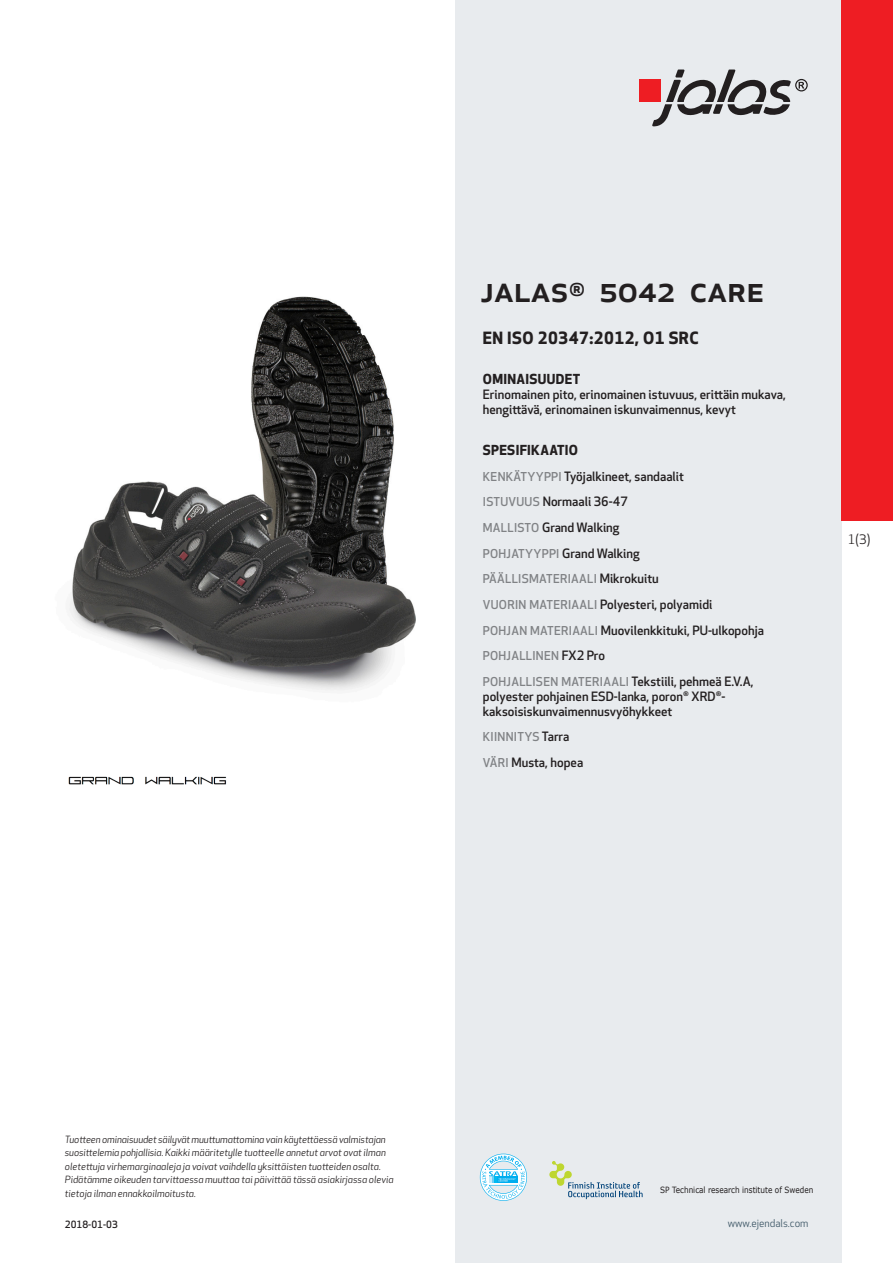
<style>
.page{position:relative;width:893px;height:1263px;background:#fff}
.page>*{position:absolute;margin:0;border:0;box-sizing:border-box;transform-origin:0 0}
.prodname{font:500 36px "Apex New";color:#231f20}
.Funktion_body{font:700 16.5px "Apex New";letter-spacing:.025em;color:#231f20}
.Funktion_body-2{font:700 13.5px "Apex New";letter-spacing:.025em;color:#231f20}
.t1{font:12.75px "Apex New";color:#231f20}
.Funktion_body-3{font:500 12.6px/15px "Apex New";color:#231f20}
.Funktion_body-4{font:500 12px "Apex New";letter-spacing:.025em;color:#808285}
.t2{font:10.5px "Apex New";color:#405968}
.t3{font:italic 9.75px/13.5px "Apex New";color:#231f20}
.Sidfot_datum{font:500 9.75px "Apex New";color:#231f20}
.t4{font:8.55px "Verdana";color:#231f20;scale:.85 1}
.s1{font-size:12px;color:#808285}
.s2{font-size:12.6px;color:#231f20}
</style>
<div class="page">
<div style="left:455px;top:0;width:387px;height:1263px;background:#e8ebee"></div>
<svg style="left:549px;top:1161px;width:94px;height:38px"></svg>
<svg style="left:480px;top:1154px;width:47px;height:47px"></svg>
<div style="left:639px;top:80px;width:22px;height:22px;background:#ee1d23"></div>
<svg style="left:652px;top:70px;width:156px;height:56px"></svg>
<div style="left:842px;top:0;width:51px;height:520px;background:#ee1d23"></div>
<img style="left:69px;top:297px;width:346px;height:394px">
<img style="left:68px;top:776px;width:159px;height:9px">
<p class="prodname" style="left:480px;top:265px;width:285px">JALAS<sup>®</sup> 5042 CARE</p>
<p class="Funktion_body" style="left:483px;top:326px;width:217px">EN ISO 20347:2012, O1 SRC</p>
<p class="Funktion_body-2" style="left:483px;top:370px;width:99px">OMINAISUUDET</p>
<p class="Funktion_body-3" style="left:483px;top:387px;width:304px">Erinomainen pito, erinomainen istuvuus, erittäin mukava, hengittävä, erinomainen iskunvaimennus, kevyt</p>
<p class="Funktion_body-2" style="left:483px;top:440px;width:97px">SPESIFIKAATIO</p>
<p class="Funktion_body-3" style="left:483px;top:468px;width:203px"><span class="s1">KENKÄTYYPPI</span> Työjalkineet, sandaalit</p>
<p class="Funktion_body-3" style="left:483px;top:494px;width:147px"><span class="s1">ISTUVUUS</span> Normaali 36-47</p>
<p class="Funktion_body-3" style="left:483px;top:520px;width:138px"><span class="s1">MALLISTO</span> Grand Walking</p>
<p class="Funktion_body-3" style="left:483px;top:545px;width:158px"><span class="s1">POHJATYYPPI</span> Grand Walking</p>
<p class="Funktion_body-4" style="left:483px;top:571px;width:177px">PÄÄLLISMATERIAALI <span class="s2">Mikrokuitu</span></p>
<p class="Funktion_body-3" style="left:483px;top:597px;width:231px"><span class="s1">VUORIN MATERIAALI</span> Polyesteri, polyamidi</p>
<p class="Funktion_body-3" style="left:483px;top:622px;width:283px"><span class="s1">POHJAN MATERIAALI</span> Muovilenkkituki, PU-ulkopohja</p>
<p class="Funktion_body-4" style="left:483px;top:648px;width:124px">POHJALLINEN <span class="s2">FX2 Pro</span></p>
<p class="Funktion_body-3" style="left:483px;top:673px;width:272px"><span class="s1">POHJALLISEN MATERIAALI</span> Tekstiili, pehmeä E.V.A, polyester pohjainen ESD-lanka, poron<sup>®</sup> XRD<sup>®</sup>- kaksoisiskunvaimennusvyöhykkeet</p>
<p class="Funktion_body-4" style="left:483px;top:729px;width:88px">KIINNITYS <span class="s2">Tarra</span></p>
<p class="Funktion_body-3" style="left:483px;top:755px;width:102px"><span class="s1">VÄRI</span> Musta, hopea</p>
<p class="t1" style="left:848px;top:531px;width:24px">1(3)</p>
<p class="t3" style="left:65px;top:1132px;width:330px">Tuotteen ominaisuudet säilyvät muuttumattomina vain käytettäessä valmistajan suosittelemia pohjallisia. Kaikki määritetylle tuotteelle annetut arvot ovat ilman oletettuja virhemarginaaleja ja voivat vaihdella yksittäisten tuotteiden osalta.<br>Pidätämme oikeuden tarvittaessa muuttaa tai päivittää tässä asiakirjassa olevia tietoja ilman ennakkoilmoitusta.</p>
<p class="Sidfot_datum" style="left:65px;top:1218px;width:54px">2018-01-03</p>
<p class="t4" style="left:660px;top:1184px;width:182px">SP Technical research institute of Sweden</p>
<p class="t2" style="left:728px;top:1217px;width:82px">www.ejendals.com</p>
</div>
